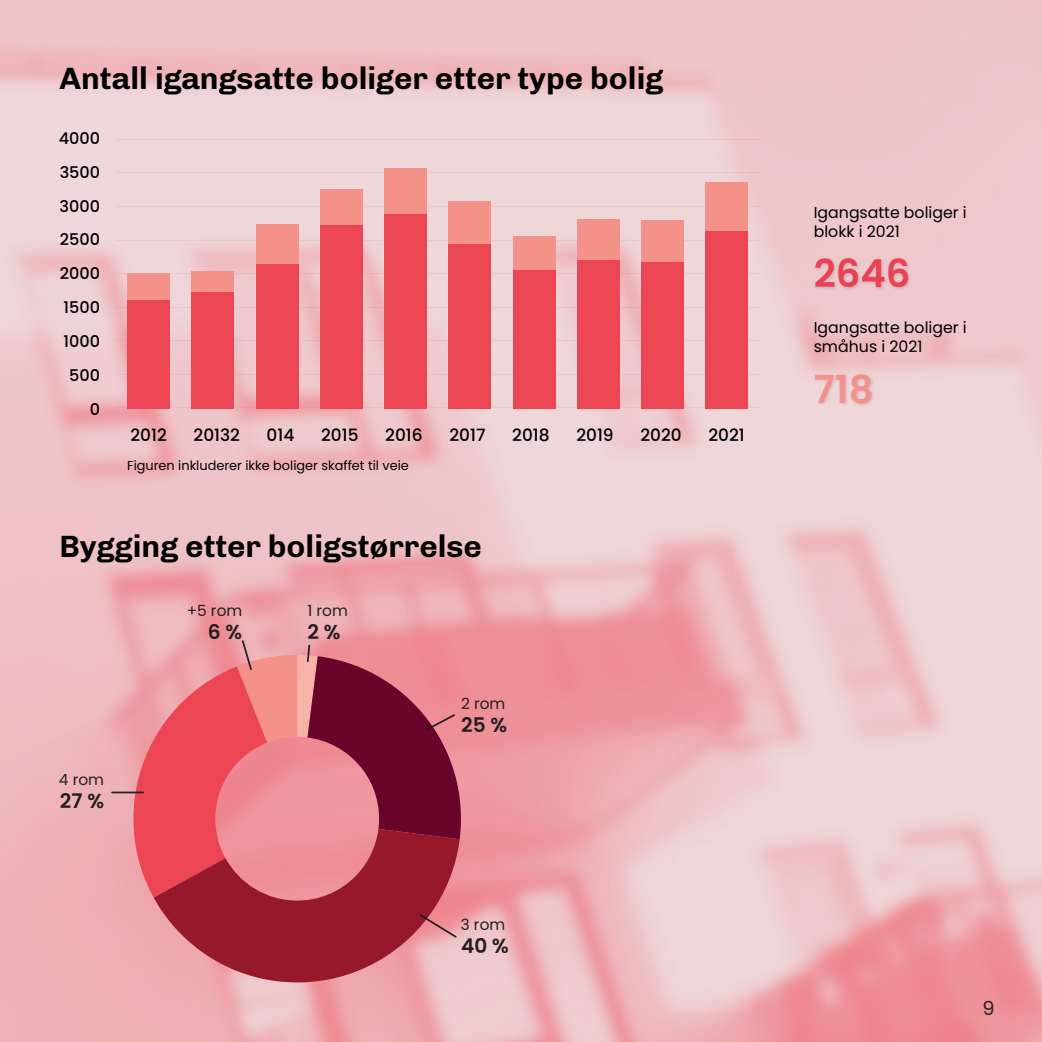
<style>
.page{position:relative;width:1042px;height:1042px;background:#fff}
.page>*{position:absolute;margin:0;border:0;box-sizing:border-box;transform-origin:0 0}
.t1{font:600 38.5px "Poppins";color:#e84254}
.t2{font:600 38.5px "Poppins";color:#f4918a}
.t3{font:700 31.5px "Chivo";color:#000001}
.t4{font:600 20.12px "Poppins";color:#231f20}
.t5{font:19.25px "Poppins";color:#231f20}
.t6{font:500 16.97px "Poppins";color:#000001}
.t7{font:500 16.1px "Poppins";color:#000001}
.t8{font:15.75px/18.9px "Poppins";color:#000001}
.t9{font:15.4px "Poppins";color:#231f20}
.t10{font:12.95px "Poppins";color:#000001}
</style>
<div class="page">
<img style="left:0;top:0;width:1042px;height:1042px">
<hr style="left:115px;top:172px;width:644px;height:1px;background:#ec4654">
<hr style="left:115px;top:139px;width:644px;height:1px;background:#ec4654">
<hr style="left:115px;top:206px;width:644px;height:1px;background:#ec4654">
<hr style="left:115px;top:240px;width:644px;height:1px;background:#ec4654">
<hr style="left:115px;top:273px;width:644px;height:1px;background:#ec4654">
<hr style="left:115px;top:307px;width:644px;height:1px;background:#ec4654">
<hr style="left:115px;top:340px;width:644px;height:1px;background:#ec4654">
<hr style="left:115px;top:374px;width:644px;height:1px;background:#ec4654">
<hr style="left:115px;top:407px;width:644px;height:1px;background:#ec4654">
<div style="left:127px;top:300px;width:43px;height:109px;background:#ec4654"></div>
<div style="left:127px;top:273px;width:43px;height:27px;background:#f49188"></div>
<div style="left:191px;top:292px;width:43px;height:117px;background:#ec4654"></div>
<div style="left:191px;top:271px;width:43px;height:21px;background:#f49188"></div>
<div style="left:256px;top:263px;width:42px;height:146px;background:#ec4654"></div>
<div style="left:256px;top:224px;width:42px;height:39px;background:#f49188"></div>
<div style="left:320px;top:225px;width:43px;height:184px;background:#ec4654"></div>
<div style="left:320px;top:189px;width:43px;height:36px;background:#f49188"></div>
<div style="left:384px;top:214px;width:43px;height:195px;background:#ec4654"></div>
<div style="left:384px;top:168px;width:43px;height:46px;background:#f49188"></div>
<div style="left:448px;top:243px;width:43px;height:166px;background:#ec4654"></div>
<div style="left:448px;top:201px;width:43px;height:42px;background:#f49188"></div>
<div style="left:513px;top:270px;width:42px;height:139px;background:#ec4654"></div>
<div style="left:513px;top:236px;width:42px;height:34px;background:#f49188"></div>
<div style="left:577px;top:259px;width:43px;height:150px;background:#ec4654"></div>
<div style="left:577px;top:219px;width:43px;height:40px;background:#f49188"></div>
<div style="left:641px;top:220px;width:43px;height:42px;background:#f49188"></div>
<div style="left:641px;top:262px;width:43px;height:147px;background:#ec4654"></div>
<div style="left:705px;top:230px;width:43px;height:179px;background:#ec4654"></div>
<div style="left:705px;top:182px;width:43px;height:48px;background:#f49188"></div>
<svg style="left:154px;top:829px;width:306px;height:153px;background:#c2636f"></svg>
<svg style="left:110px;top:639px;width:348px;height:300px;background:#c95d6b"></svg>
<div style="left:814px;top:257px;width:98px;height:35px;background:#231f20;opacity:.15"></div>
<div style="left:814px;top:372px;width:61px;height:35px;background:#231f20;opacity:.15"></div>
<svg style="left:462px;top:938px;width:46px;height:15px"></svg>
<p class="t3" style="left:60px;top:60px;width:605px">Antall igangsatte boliger etter type bolig</p>
<p class="t7" style="left:59px;top:129px;width:43px">4000</p>
<p class="t7" style="left:60px;top:163px;width:42px">3500</p>
<p class="t7" style="left:60px;top:197px;width:42px">3000</p>
<p class="t7" style="left:60px;top:230px;width:42px">2500</p>
<p class="t7" style="left:60px;top:264px;width:42px">2000</p>
<p class="t7" style="left:64px;top:298px;width:38px">1500</p>
<p class="t7" style="left:64px;top:332px;width:38px">1000</p>
<p class="t7" style="left:69px;top:366px;width:32px">500</p>
<p class="t7" style="left:90px;top:400px;width:12px">0</p>
<p class="t6" style="left:130px;top:425px;width:38px">2012</p>
<p class="t6" style="left:193px;top:425px;width:48px">20132</p>
<p class="t6" style="left:267px;top:425px;width:29px">014</p>
<p class="t6" style="left:321px;top:425px;width:39px">2015</p>
<p class="t6" style="left:385px;top:425px;width:39px">2016</p>
<p class="t6" style="left:449px;top:425px;width:38px">2017</p>
<p class="t6" style="left:512px;top:425px;width:39px">2018</p>
<p class="t6" style="left:576px;top:425px;width:39px">2019</p>
<p class="t6" style="left:640px;top:425px;width:43px">2020</p>
<p class="t6" style="left:708px;top:425px;width:38px">2021</p>
<p class="t10" style="left:127px;top:458px;width:283px">Figuren inkluderer ikke boliger skaffet til veie</p>
<p class="t3" style="left:60px;top:527px;width:424px">Bygging etter boligstørrelse</p>
<p class="t9" style="left:59px;top:771px;width:47px">4 rom</p>
<p class="t4" style="left:60px;top:789px;width:46px">27 %</p>
<p class="t9" style="left:187px;top:602px;width:57px">+5 rom</p>
<p class="t4" style="left:208px;top:620px;width:36px">6 %</p>
<p class="t9" style="left:307px;top:602px;width:42px">1 rom</p>
<p class="t4" style="left:307px;top:620px;width:35px">2 %</p>
<p class="t9" style="left:461px;top:694px;width:46px">2 rom</p>
<p class="t4" style="left:461px;top:713px;width:48px">25 %</p>
<p class="t9" style="left:460px;top:916px;width:46px;rotate:-1deg">3 rom</p>
<p class="t8" style="left:814px;top:203px;width:155px">Igangsatte boliger i blokk i 2021</p>
<p class="t1" style="left:814px;top:251px;width:98px">2646</p>
<p class="t8" style="left:814px;top:318px;width:155px">Igangsatte boliger i småhus i 2021</p>
<p class="t2" style="left:814px;top:367px;width:61px">718</p>
<p class="t5" style="left:982px;top:997px;width:14px">9</p>
</div>
